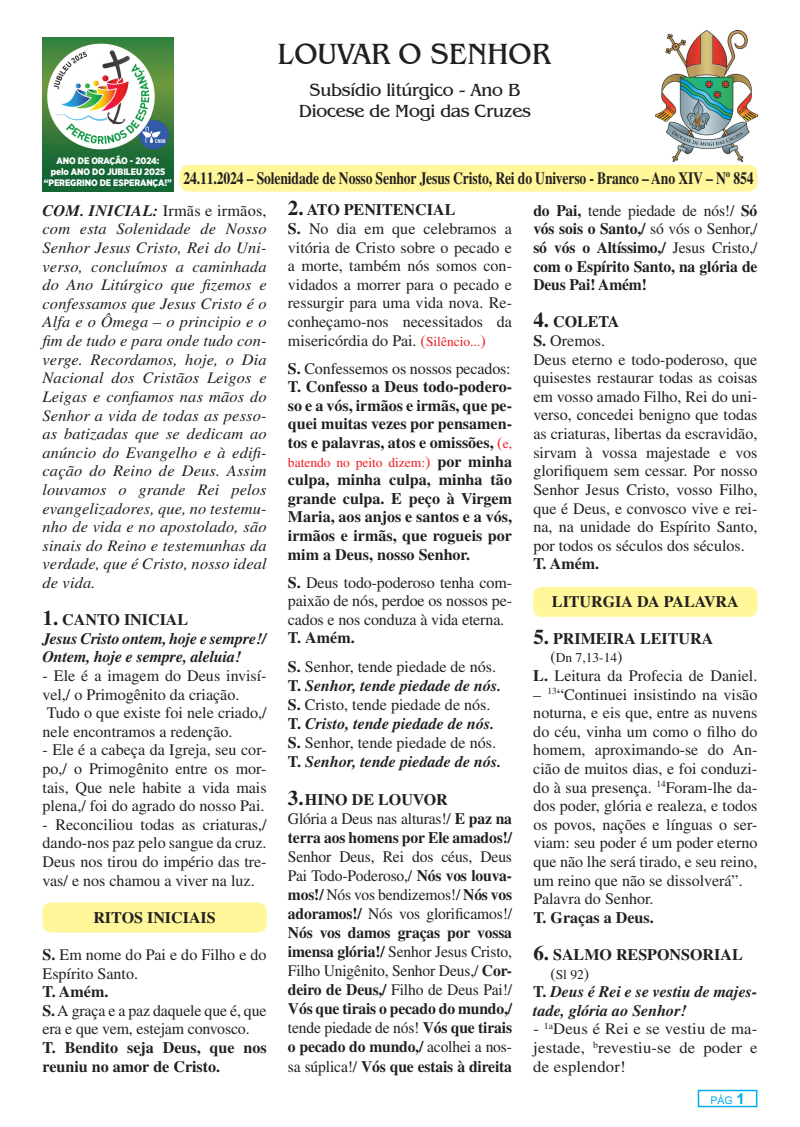
<style>
.page{position:relative;width:800px;height:1127px;background:#fff}
.page>*{position:absolute;margin:0;border:0;box-sizing:border-box;transform-origin:0 0}
.t1{font:30px "Benguiat IT Cby BT";color:#231f20}
.t2{font:18px/21.6px "Benguiat IT Cby BT";letter-spacing:-.01em;color:#231f20;text-align:center}
.t3{font:700 17.25px "Times";letter-spacing:-.01em;color:#231f20;scale:.79 1}
.t4{font:16.05px/18.6px "Times";color:#231f20}
.t5{font:700 16.05px/18.6px "Times";color:#231f20;text-align:justify}
.t6{font:italic 16.05px/18.6px "Times";letter-spacing:.01em;color:#231f20;text-align:justify}
.t7{font:italic 700 16.05px/19px "Times";color:#231f20}
.t8{font:16.05px/18.6px "Times";color:#231f20;text-align:justify;scale:1.04 1}
.t9{font:13.5px "Times";color:#ee1d23}
.t10{font:13.5px "Times";color:#231f20}
.t11{font:10.5px "Arial";color:#00aeef}
.t12{font:900 9.3px/11.2px "Gotham Narrow";letter-spacing:-.01em;color:#fff;text-align:center}
.s1{font-weight:700}
.s2{font-style:normal}
.s3{font-style:normal;font-size:21px}
.s4{font-weight:700;font-size:21px}
.s5{color:#ee1d23}
.s6{font-size:13.5px;color:#ee1d23}
.s7{font-weight:400}
.s8{font-weight:400;color:#ee1d23}
.s9{font-weight:400;font-size:13.5px;color:#ee1d23}
.s10{font-size:16.05px}
.s11{font-weight:700;font-size:16.05px;color:#231f20}
.s12{font-weight:400;font-style:normal}
.s13{font-size:21px}
.s14{font-weight:700;font-size:15px}
</style>
<div class="page">
<div style="left:697px;top:1090px;width:60px;height:17px;border:2px solid #00aeef"></div>
<div style="left:533px;top:587px;width:223px;height:29px;background:#fff79a;border-radius:9px"></div>
<div style="left:533px;top:587px;width:224px;height:30px;border:1px solid #fff79a;border-radius:9px"></div>
<div style="left:43px;top:903px;width:223px;height:29px;background:#fff79a;border-radius:9px"></div>
<div style="left:43px;top:902px;width:223px;height:30px;border:1px solid #fff79a;border-radius:9px"></div>
<div style="left:180px;top:165px;width:576px;height:26px;background:#fff79a;border-radius:9px"></div>
<div style="left:180px;top:165px;width:577px;height:26px;border:1px solid #fff79a;border-radius:9px"></div>
<img style="left:655px;top:30px;width:102px;height:132px">
<img style="left:42px;top:37px;width:131px;height:154px">
<h1 class="t1" style="left:277px;top:36px;width:274px">LOUVAR O SENHOR</h1>
<p class="t2" style="left:299px;top:79px;width:233px">Subsídio litúrgico - Ano B<br>Diocese de Mogi das Cruzes</p>
<p class="t12" style="left:44px;top:155px;width:129px">ANO DE ORAÇÃO - 2024:<br>pelo ANO DO JUBILEU 2025 “PEREGRINO DE ESPERANÇA!”</p>
<p class="t6" style="left:43px;top:201px;width:225px"><span class="s1">COM. INICIAL:</span> <span class="s2">Irmãs e irmãos, </span>com esta Solenidade de Nosso Senhor Jesus Cristo, Rei do Uni&shy;verso, concluímos a caminhada do Ano Litúrgico que fizemos e confessamos que Jesus Cristo é o Alfa e o Ômega – o principio e o fim de tudo e para onde tudo con&shy;verge. Recordamos, hoje, o Dia Nacional dos Cristãos Leigos e Leigas e confiamos nas mãos do Senhor a vida de todas as pesso&shy;as batizadas que se dedicam ao anúncio do Evangelho e à edifi&shy;cação do Reino de Deus. Assim louvamos o grande Rei pelos evangelizadores, que, no testemu&shy;nho de vida e no apostolado, são sinais do Reino e testemunhas da verdade, que é Cristo, nosso ideal de vida.</p>
<p class="t7" style="left:43px;top:610px;width:225px;line-height:18.6px"><span class="s3">1.</span> <span class="s2">CANTO INICIAL<br></span>Jesus Cristo ontem, hoje e sempre!/<br>Ontem, hoje e sempre, aleluia!</p>
<p class="t4" style="left:43px;top:666px;width:225px">- Ele é a imagem do Deus invisí&shy;vel,/ o Primogênito da criação.<br>Tudo o que existe foi nele criado,/ nele encontramos a redenção.</p>
<p class="t4" style="left:43px;top:740px;width:225px;text-align:justify">- Ele é a cabeça da Igreja, seu cor&shy;po,/ o Primogênito entre os mor&shy;tais, Que nele habite a vida mais plena,/ foi do agrado do nosso Pai.</p>
<p class="t4" style="left:43px;top:815px;width:225px;text-align:justify">- Reconciliou todas as criaturas,/ dando-nos paz pelo sangue da cruz.<br>Deus nos tirou do império das tre&shy;vas/ e nos chamou a viver na luz.</p>
<p class="t5" style="left:93px;top:908px;width:124px">RITOS INICIAIS</p>
<p class="t4" style="left:43px;top:945px;width:225px"><span class="s1">S.</span> Em nome do Pai e do Filho e do<br>Espírito Santo.</p>
<p class="t4" style="left:43px;top:982px;width:225px"><span class="s1">T. Amém.<br>S.</span> A graça e a paz daquele que é, que era e que vem, estejam convosco.<br><span class="s1">T.</span> <span class="s1">Bendito seja Deus, que nos reuniu no amor de Cristo.</span></p>
<p class="t3" style="left:183px;top:167px;width:723px">24.11.2024 – Solenidade de Nosso Senhor Jesus Cristo, Rei do Universo - Branco – Ano XIV – Nº 854</p>
<p class="t4" style="left:288px;top:201px;width:225px"><span class="s4">2.</span> <span class="s1">ATO PENITENCIAL<br></span><span class="s1">S</span><span class="s1">.</span> No dia em que celebramos a vitória de Cristo sobre o pecado e a morte, também nós somos con&shy;vidados a morrer para o pecado e ressurgir para uma vida nova. Re&shy;conheçamo-nos necessitados da misericórdia do Pai. <span class="s5">(</span><span class="s6">Silêncio...</span><span class="s5">)</span></p>
<p class="t5" style="left:288px;top:358px;width:225px">S. <span class="s7">Confessemos os nossos pecados:<br></span>T. Confesso a Deus todo-podero&shy;so e a vós, irmãos e irmãs, que pe&shy;quei muitas vezes por pensamen&shy;tos e palavras, atos e omissões, <span class="s8">(</span><span class="s9">e,</span></p>
<p class="t9" style="left:288px;top:454px;width:225px">batendo no peito dizem:<span class="s10">)</span> <span class="s11">por minha</span></p>
<p class="t5" style="left:288px;top:470px;width:225px">culpa, minha culpa, minha tão grande culpa. E peço à Virgem Maria, aos anjos e santos e a vós, irmãos e irmãs, que rogueis por mim a Deus, nosso Senhor.</p>
<p class="t4" style="left:288px;top:573px;width:225px;text-align:justify"><span class="s1">S.</span> Deus todo-poderoso tenha com&shy;paixão de nós, perdoe os nossos pe&shy;cados e nos conduza à vida eterna.</p>
<p class="t4" style="left:288px;top:624px;width:209px;line-height:28.3px"><span class="s1">T. Amém.<br>S.</span> Senhor, tende piedade de nós.</p>
<p class="t7" style="left:288px;top:675px;width:215px"><span class="s2">T.</span> Senhor, tende piedade de nós.<br><span class="s2">S.</span> <span class="s12">Cristo, tende piedade de nós.<br></span><span class="s2">T.</span> Cristo, tende piedade de nós.<br><span class="s2">S.</span> <span class="s12">Senhor, tende piedade de nós.<br></span><span class="s2">T.</span> Senhor, tende piedade de nós.</p>
<p class="t5" style="left:288px;top:790px;width:225px;line-height:19px;text-align:left"><span class="s13">3.</span> HINO DE LOUVOR<br><span class="s7">Glória a Deus nas alturas!/</span> E paz na terra aos homens por Ele amados!/</p>
<p class="t4" style="left:288px;top:847px;width:225px;line-height:19px;text-align:justify">Senhor Deus, Rei dos céus, Deus Pai Todo-Poderoso,/ <span class="s1">Nós vos louva&shy;mos!/</span> Nós vos bendizemos!/ <span class="s1">Nós vos adoramos!/</span> Nós vos glorificamos!/ <span class="s1">Nós vos damos graças por vossa imensa glória!/</span> Senhor Jesus Cristo, Filho Unigênito, Senhor Deus,/ <span class="s1">Cor&shy;deiro de Deus,/</span> Filho de Deus Pai!/ <span class="s1">Vós que tirais o pecado do mundo,/ </span>tende piedade de nós! <span class="s1">Vós que tirais o pecado do mundo,/</span> acolhei a nos&shy;sa súplica!/ <span class="s1">Vós que estais à direita</span></p>
<p class="t5" style="left:533px;top:201px;width:225px">do Pai, <span class="s7">tende piedade de nós!/</span> Só vós sois o Santo,/ <span class="s7">só vós o Senhor,/ </span>só vós o Altíssimo,/ <span class="s7">Jesus Cristo,/ </span>com o Espírito Santo, na glória de Deus Pai! Amém!</p>
<p class="t4" style="left:533px;top:313px;width:225px"><span class="s4">4.</span> <span class="s1">COLETA<br>S.</span> Oremos.<br>Deus eterno e todo-poderoso, que quisestes restaurar todas as coisas em vosso amado Filho, Rei do uni&shy;verso, concedei benigno que todas as criaturas, libertas da escravidão, sirvam à vossa majestade e vos glorifiquem sem cessar. Por nosso<br>Senhor Jesus Cristo, vosso Filho, que é Deus, e convosco vive e rei&shy;na, na unidade do Espírito Santo, por todos os séculos dos séculos.</p>
<p class="t5" style="left:533px;top:554px;width:67px">T. Amém.</p>
<p class="t5" style="left:552px;top:591px;width:188px">LITURGIA DA PALAVRA</p>
<p class="t5" style="left:533px;top:629px;width:181px"><span class="s13">5.</span> PRIMEIRA LEITURA</p>
<p class="t10" style="left:550px;top:650px;width:74px"><span class="s10">(</span>Dn 7,13-14<span class="s10">)</span></p>
<p class="t4" style="left:533px;top:666px;width:225px"><span class="s1">L.</span> Leitura da Profecia de Daniel.</p>
<p class="t4" style="left:533px;top:685px;width:225px">– <sup>13</sup>“Continuei insistindo na visão noturna, e eis que, entre as nuvens do céu, vinha um como o filho do homem, aproximando-se do An&shy;cião de muitos dias, e foi conduzi&shy;do à sua presença. <sup>14</sup>Foram-lhe da&shy;dos poder, glória e realeza, e todos os povos, nações e línguas o ser&shy;viam: seu poder é um poder eterno que não lhe será tirado, e seu reino, um reino que não se dissolverá”.<br>Palavra do Senhor.</p>
<p class="t5" style="left:533px;top:908px;width:122px">T. Graças a Deus.</p>
<p class="t5" style="left:533px;top:945px;width:211px"><span class="s13">6.</span> SALMO RESPONSORIAL</p>
<p class="t10" style="left:550px;top:966px;width:40px"><span class="s10">(</span>Sl 92<span class="s10">)</span></p>
<p class="t7" style="left:533px;top:982px;width:225px;line-height:18.6px"><span class="s2">T.</span> Deus é Rei e se vestiu de majes&shy;tade, glória ao Senhor!</p>
<p class="t8" style="left:533px;top:1019px;width:217px">- <sup>1a</sup>Deus é Rei e se vestiu de ma&shy;jestade, <sup>b</sup>revestiu-se de poder e de esplendor!</p>
<p class="t11" style="left:710px;top:1093px;width:36px">PÁG <span class="s14">1</span></p>
</div>
